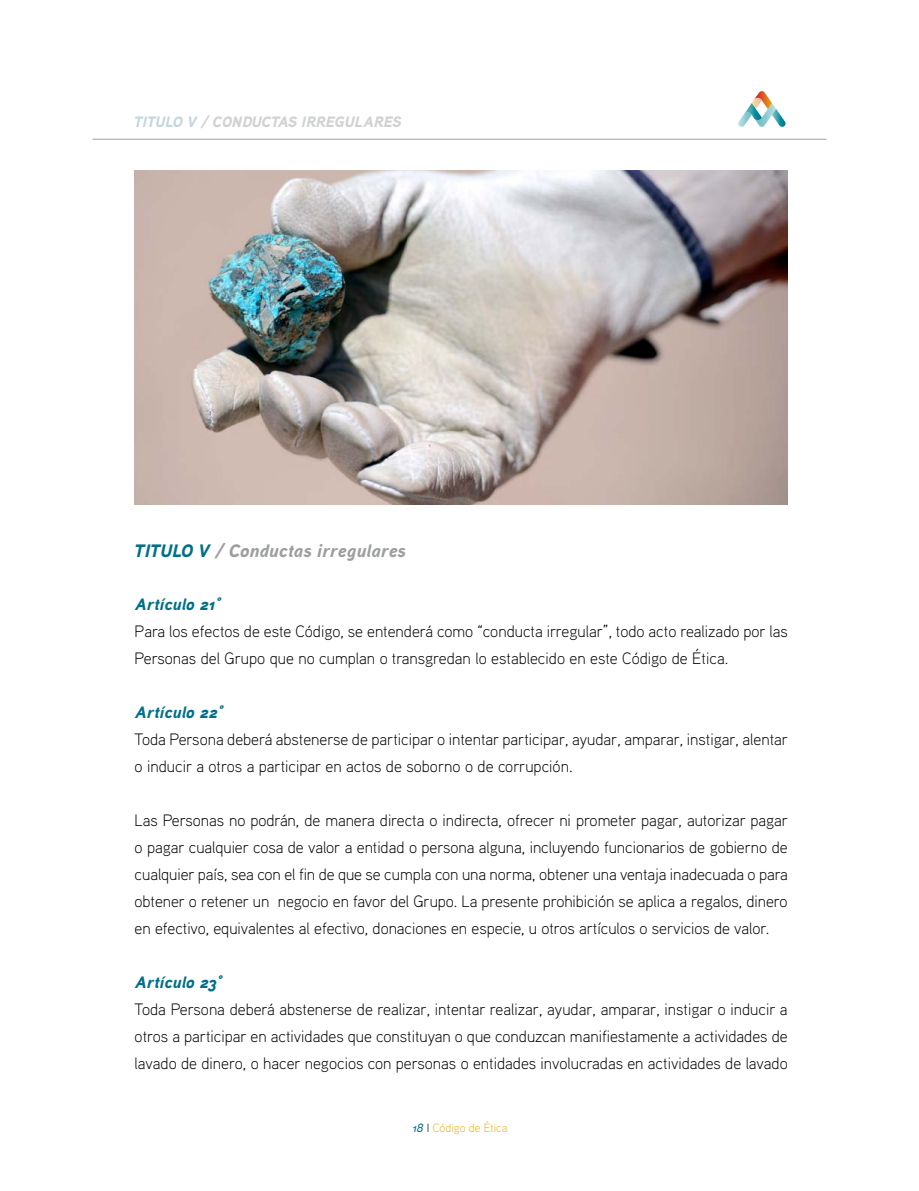
<style>
.page{position:relative;width:919px;height:1191px;background:#fff}
.page>*{position:absolute;margin:0;border:0;box-sizing:border-box;transform-origin:0 0}
.t1{font:18px "Aaux Pro Black Italic OSF";color:#9c9e9f}
.t2{font:16.5px/27px "Aaux Pro Light OSF";color:#000}
.t3{font:16.5px "Aaux Pro Black Italic OSF";color:#007089}
.t4{font:15px "Aaux Pro Black Italic OSF";color:#d0d1d2}
.t5{font:12px "Aaux Pro Light OSF";color:#f0af00}
.s1{color:#c6d6dd}
.s2{color:#007089}
.s3{font-family:"Aaux Pro Medium Italic OSF";color:#007089}
.s4{color:#000}
</style>
<div class="page">
<hr style="left:92px;top:139px;width:734px;height:1px;background:#9c9e9f">
<svg style="left:738px;top:91px;width:48px;height:36px"></svg>
<img style="left:134px;top:170px;width:653px;height:335px">
<p class="t4" style="left:134px;top:113px;width:268px"><span class="s1">TITULO V</span> / CONDUCTAS IRREGULARES</p>
<p class="t1" style="left:135px;top:539px;width:272px"><span class="s2">TITULO V</span> / Conductas irregulares</p>
<p class="t3" style="left:135px;top:593px;width:88px">Artículo 21°</p>
<p class="t2" style="left:135px;top:617px;width:654px">Para los efectos de este Código, se entenderá como “conducta irregular”, todo acto realizado por las<br>Personas del Grupo que no cumplan o transgredan lo establecido en este Código de Ética.</p>
<p class="t3" style="left:135px;top:701px;width:90px">Artículo 22°</p>
<p class="t2" style="left:135px;top:725px;width:655px">Toda Persona deberá abstenerse de participar o intentar participar, ayudar, amparar, instigar, alentar o inducir a otros a participar en actos de soborno o de corrupción.</p>
<p class="t2" style="left:135px;top:806px;width:654px;text-align:justify">Las Personas no podrán, de manera directa o indirecta, ofrecer ni prometer pagar, autorizar pagar o pagar cualquier cosa de valor a entidad o persona alguna, incluyendo funcionarios de gobierno de cualquier país, sea con el fin de que se cumpla con una norma, obtener una ventaja inadecuada o para obtener o retener un negocio en favor del Grupo. La presente prohibición se aplica a regalos, dinero en efectivo, equivalentes al efectivo, donaciones en especie, u otros artículos o servicios de valor.</p>
<p class="t3" style="left:135px;top:971px;width:89px">Artículo 23°</p>
<p class="t2" style="left:135px;top:994px;width:654px;text-align:justify">Toda Persona deberá abstenerse de realizar, intentar realizar, ayudar, amparar, instigar o inducir a otros a participar en actividades que constituyan o que conduzcan manifiestamente a actividades de lavado de dinero, o hacer negocios con personas o entidades involucradas en actividades de lavado</p>
<p class="t5" style="left:412px;top:1120px;width:96px"><span class="s3">18</span> <span class="s4">I</span> Código de Ética</p>
</div>
